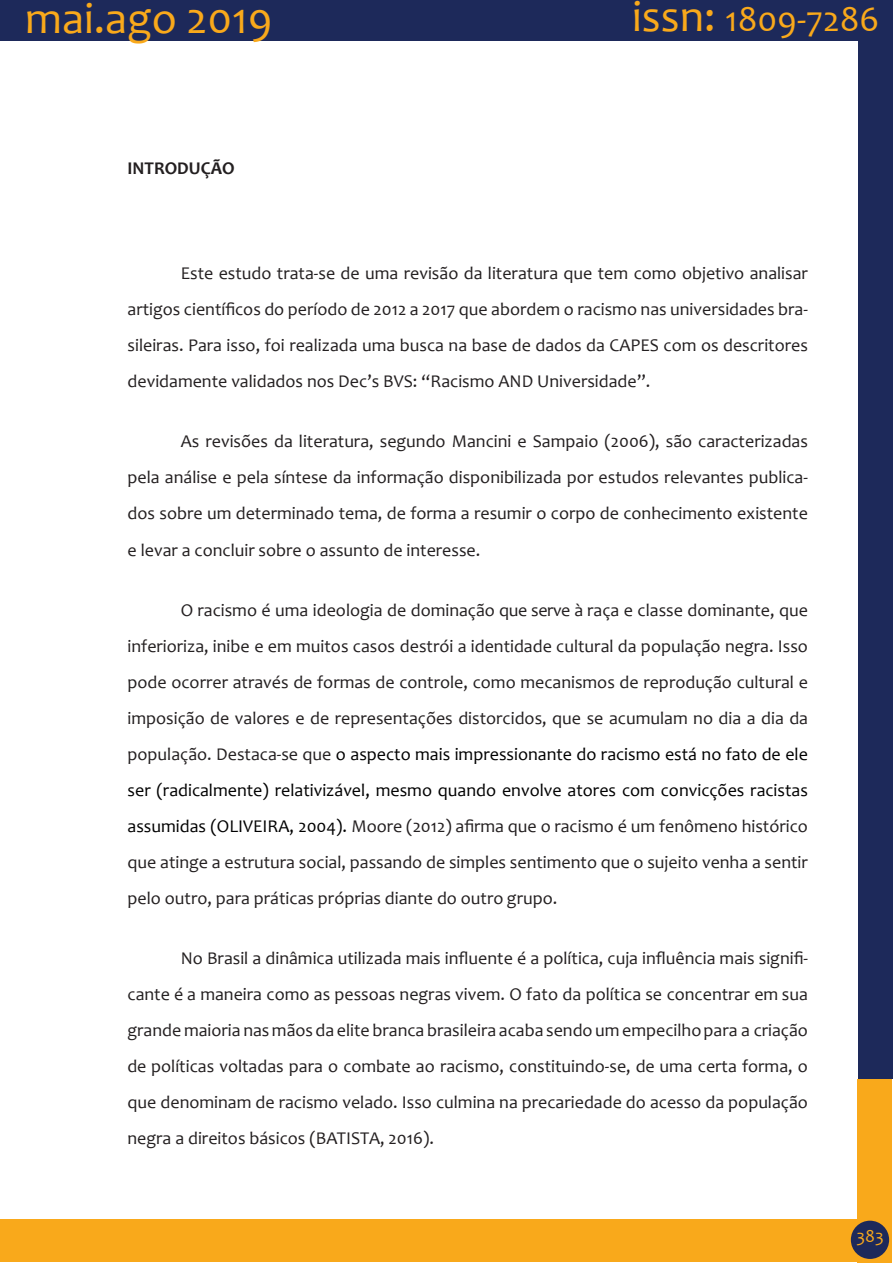
<style>
.page{position:relative;width:893px;height:1263px;background:#fff}
.page>*{position:absolute;margin:0;border:0;box-sizing:border-box;transform-origin:0 0}
.t1{font:45px "Candara";color:#f9a91b}
.t2{font:36px "Candara";color:#f9a91b}
.Body_Text{font:18px/36px "Candara";color:#231f20;text-align:justify}
.Heading_1{font:700 18px "Candara";color:#231f20}
.t3{font:18px "Candara";color:#f9a91b}
.s1{font-size:45px}
.s2{color:#000}
</style>
<div class="page">
<div style="left:858px;top:0;width:34px;height:1079px;background:#1d295a"></div>
<div style="left:0;top:0;width:890px;height:41px;background:#1d295a"></div>
<div style="left:857px;top:1079px;width:34px;height:184px;background:#f9a91b"></div>
<div style="left:0;top:1219px;width:860px;height:43px;background:#f9a91b"></div>
<div style="left:851px;top:1221px;width:38px;height:38px;background:#1d295a;border-radius:50%"></div>
<h1 class="t1" style="left:25px;top:-9px;width:249px">mai.ago 2019</h1>
<h2 class="t2" style="left:632px;top:-3px;width:249px"><span class="s1">issn:</span> 1809-7286</h2>
<p class="Heading_1" style="left:128px;top:157px;width:109px">INTRODUÇÃO</p>
<p class="Body_Text" style="left:128px;top:255px;width:682px;text-indent:53px">Este estudo trata-se de uma revisão da literatura que tem como objetivo analisar artigos científicos do período de 2012 a 2017 que abordem o racismo nas universidades bra&shy;sileiras. Para isso, foi realizada uma busca na base de dados da CAPES com os descritores devidamente validados nos Dec’s BVS: “Racismo AND Universidade”.</p>
<p class="Body_Text" style="left:128px;top:423px;width:682px;text-indent:53px">As revisões da literatura, segundo Mancini e Sampaio (2006), são caracterizadas pela análise e pela síntese da informação disponibilizada por estudos relevantes publica&shy;dos sobre um determinado tema, de forma a resumir o corpo de conhecimento existente e levar a concluir sobre o assunto de interesse.</p>
<p class="Body_Text" style="left:128px;top:591px;width:682px;text-indent:53px">O racismo é uma ideologia de dominação que serve à raça e classe dominante, que inferioriza, inibe e em muitos casos destrói a identidade cultural da população negra. Isso pode ocorrer através de formas de controle, como mecanismos de reprodução cultural e imposição de valores e de representações distorcidos, que se acumulam no dia a dia da população. Destaca-se que <span class="s2">o aspecto mais impressionante do racismo está no fato de ele ser (radicalmente) relativizável, mesmo quando envolve atores com convicções racistas assumidas (OLIVEIRA, 2004).</span> Moore (2012) afirma que o racismo é um fenômeno histórico que atinge a estrutura social, passando de simples sentimento que o sujeito venha a sentir pelo outro, para práticas próprias diante do outro grupo.</p>
<p class="Body_Text" style="left:128px;top:939px;width:682px;text-indent:53px">No Brasil a dinâmica utilizada mais influente é a política, cuja influência mais signifi&shy;cante é a maneira como as pessoas negras vivem. O fato da política se concentrar em sua grande maioria nas mãos da elite branca brasileira acaba sendo um empecilho para a criação de políticas voltadas para o combate ao racismo, constituindo-se, de uma certa forma, o que denominam de racismo velado. Isso culmina na precariedade do acesso da população negra a direitos básicos (BATISTA, 2016).</p>
<p class="t3" style="left:856px;top:1224px;width:29px">383</p>
</div>
